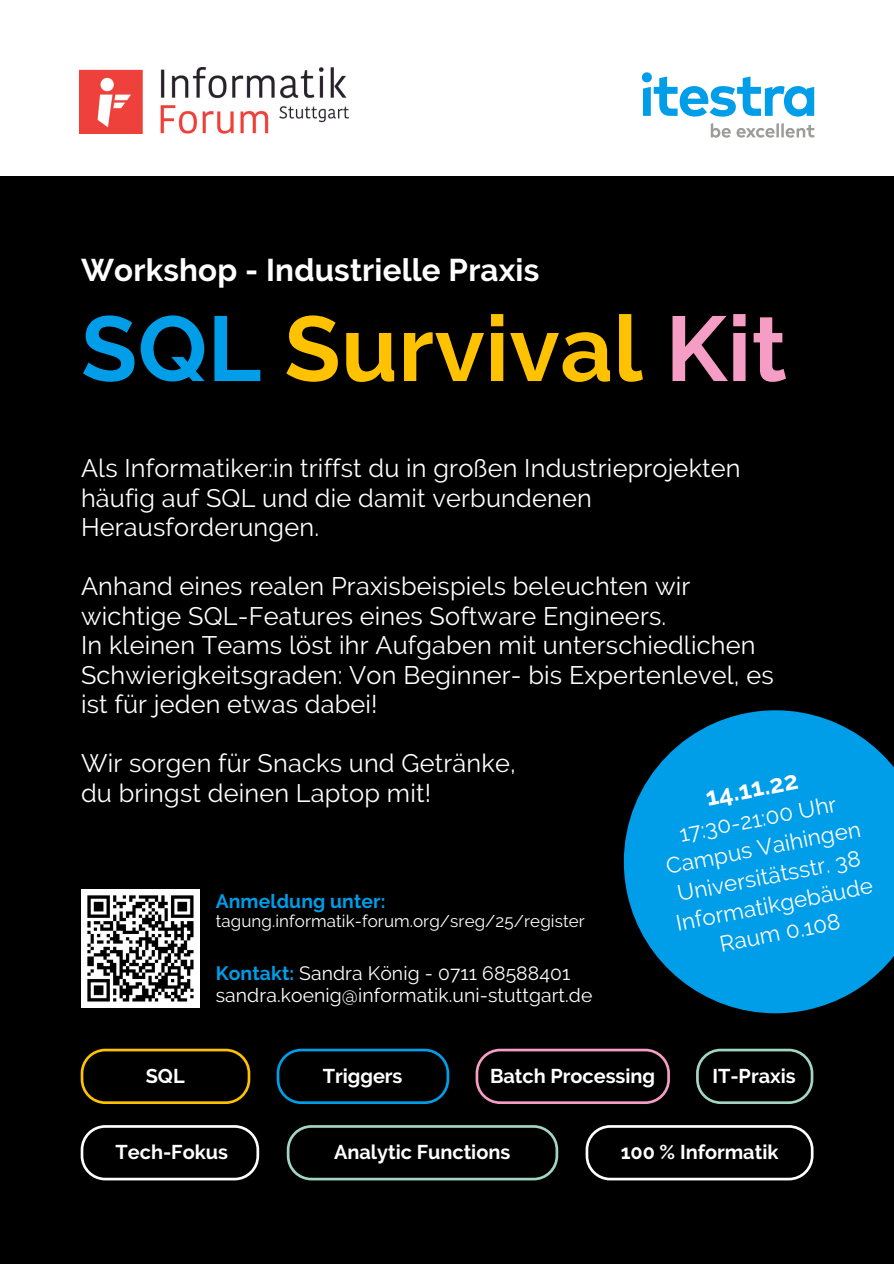
<style>
.page{position:relative;width:894px;height:1264px;background:#fff}
.page>*{position:absolute;margin:0;border:0;box-sizing:border-box;transform-origin:0 0}
.t1{font:700 91.65px "Raleway";letter-spacing:.005em;color:#ffc200}
.t2{font:700 31.35px "Raleway";letter-spacing:.005em;color:#fff}
.t3{font:25.35px/29.5px "Raleway";letter-spacing:.005em;color:#fff}
.t4{font:700 25.2px "Raleway";color:#fff}
.t5{font:22.35px/29px "Raleway";color:#fff;text-align:center}
.t6{font:700 19.95px "Raleway";color:#fff}
.t7{font:19.35px/22.5px "Raleway";letter-spacing:.005em;color:#fff}
.t8{font:700 19.35px "Raleway";letter-spacing:.005em;color:#009de8}
.t9{font:16.95px "Raleway";letter-spacing:.005em;color:#fff}
.s1{color:#009de8}
.s2{color:#f69dc5}
.s3{font-weight:700;color:#009de8}
</style>
<div class="page">
<div style="left:0;top:0;width:893px;height:1263px;background:#000"></div>
<svg style="left:81px;top:1125px;width:178px;height:55px"></svg>
<svg style="left:81px;top:1048px;width:169px;height:55px"></svg>
<svg style="left:276px;top:1048px;width:173px;height:55px"></svg>
<svg style="left:287px;top:1125px;width:271px;height:55px"></svg>
<svg style="left:475px;top:1048px;width:194px;height:55px"></svg>
<div style="left:0;top:0;width:893px;height:176px;background:#fff"></div>
<svg style="left:585px;top:1125px;width:228px;height:55px"></svg>
<svg style="left:623px;top:710px;width:270px;height:303px;fill:#009de8"></svg>
<svg style="left:696px;top:1048px;width:117px;height:55px"></svg>
<img style="left:79px;top:67px;width:269px;height:67px">
<img style="left:81px;top:889px;width:118px;height:118px">
<svg style="left:642px;top:72px;width:172px;height:45px"></svg>
<svg style="left:710px;top:123px;width:20px;height:15px"></svg>
<svg style="left:736px;top:123px;width:78px;height:15px"></svg>
<p class="t2" style="left:81px;top:251px;width:459px">Workshop - Industrielle Praxis</p>
<h1 class="t1" style="left:81px;top:295px;width:707px"><span class="s1">SQL</span> Survival <span class="s2">Kit</span></h1>
<p class="t3" style="left:81px;top:453px;width:661px">Als Informatiker:in triffst du in großen Industrieprojekten häufig auf SQL und die damit verbundenen<br>Herausforderungen.</p>
<p class="t3" style="left:81px;top:571px;width:694px">Anhand eines realen Praxisbeispiels beleuchten wir wichtige SQL-Features eines Software Engineers.<br>In kleinen Teams löst ihr Aufgaben mit unterschiedlichen Schwierigkeitsgraden: Von Beginner- bis Expertenlevel, es ist für jeden etwas dabei!</p>
<p class="t3" style="left:81px;top:748px;width:436px">Wir sorgen für Snacks und Getränke, du bringst deinen Laptop mit!</p>
<p class="t4" style="left:703px;top:782px;width:95px;rotate:-11deg">14.11.22</p>
<p class="t5" style="left:656px;top:823px;width:201px;rotate:-11deg">17:30-21:00 Uhr<br>Campus Vaihingen<br>Universitätsstr. 38<br>Informatikgebäude<br>Raum 0.108</p>
<p class="t8" style="left:216px;top:889px;width:171px">Anmeldung unter:</p>
<p class="t9" style="left:216px;top:911px;width:370px">tagung.informatik-forum.org/sreg/25/register</p>
<p class="t7" style="left:216px;top:961px;width:378px"><span class="s3">Kontakt:</span> Sandra König - 0711 68588401 sandra.koenig@informatik.uni-stuttgart.de</p>
<p class="t6" style="left:146px;top:1063px;width:40px">SQL</p>
<p class="t6" style="left:116px;top:1140px;width:114px">Tech-Fokus</p>
<p class="t6" style="left:323px;top:1063px;width:81px">Triggers</p>
<p class="t6" style="left:490px;top:1063px;width:167px">Batch Processing</p>
<p class="t6" style="left:712px;top:1063px;width:85px">IT-Praxis</p>
<p class="t6" style="left:334px;top:1140px;width:178px">Analytic Functions</p>
<p class="t6" style="left:620px;top:1140px;width:159px">100 % Informatik</p>
</div>
